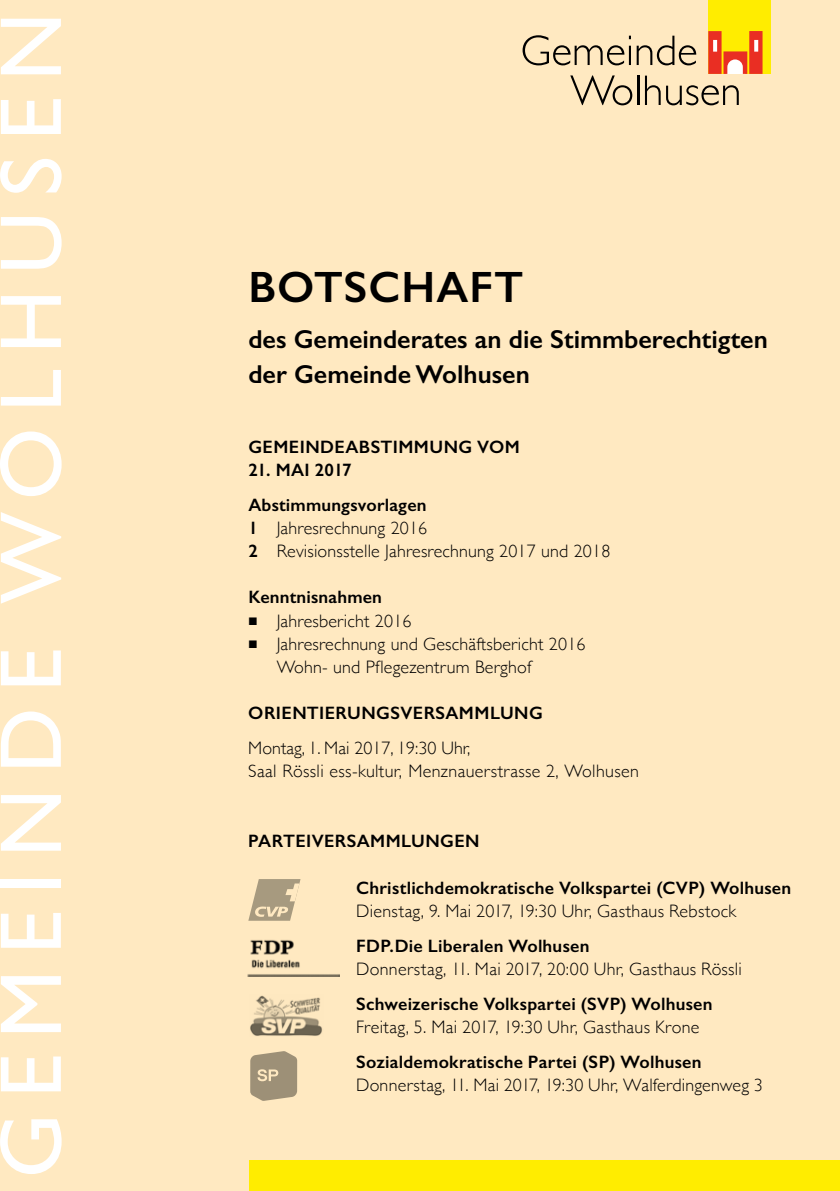
<style>
.page{position:relative;width:840px;height:1191px;background:#fff}
.page>*{position:absolute;margin:0;border:0;box-sizing:border-box;transform-origin:0 0}
.t1{font:88px "Gill Sans";letter-spacing:.175em;color:#fff}
.t2{font:600 44px "Gill Sans";letter-spacing:.025em;color:#000}
.t3{font:600 26px/34.8px "Gill Sans";color:#000}
.t4{font:300 18px/23.2px "Gill Sans";letter-spacing:.01em;color:#000}
.t5{font:600 18px/34.8px "Gill Sans";letter-spacing:.015em;color:#000}
.s1{font-weight:600}
.s2{font-family:"Work Sans";font-weight:500;font-size:15px}
</style>
<div class="page">
<div style="left:0;top:0;width:839px;height:1191px;background:#ffe9c1"></div>
<div style="left:249px;top:1160px;width:590px;height:31px;background:#ffed00"></div>
<div style="left:708px;top:0;width:62px;height:74px;background:#ffed00"></div>
<div style="left:748px;top:31px;width:14px;height:43px;background:#e92e23"></div>
<div style="left:708px;top:31px;width:13px;height:43px;background:#e92e23"></div>
<svg style="left:754px;top:40px;width:3px;height:12px"></svg>
<svg style="left:522px;top:35px;width:224px;height:70px"></svg>
<svg style="left:248px;top:879px;width:52px;height:41px"></svg>
<svg style="left:250px;top:1051px;width:47px;height:49px;background:#ac9d82"></svg>
<img style="left:247px;top:940px;width:92px;height:36px">
<img style="left:250px;top:995px;width:72px;height:41px">
<h1 class="t1" style="left:-21px;top:1178px;width:1167px;rotate:-90deg">GEMEINDE WOLHUSEN</h1>
<h2 class="t2" style="left:248px;top:260px;width:276px">BOTSCHAFT</h2>
<h3 class="t3" style="left:248px;top:322px;width:520px">des Gemeinderates an die Stimmberechtigten der Gemeinde Wolhusen</h3>
<p class="t5" style="left:248px;top:429px;width:273px">GEMEINDEABSTIMMUNG VOM</p>
<p class="t5" style="left:248px;top:452px;width:180px">21. MAI 2017<br>Abstimmungsvorlagen</p>
<p class="t4" style="left:248px;top:515px;width:363px"><span class="s1">1</span> Jahresrechnung 2016<br><span class="s1">2</span> Revisionsstelle Jahresrechnung 2017 und 2018</p>
<p class="t5" style="left:248px;top:580px;width:135px">Kenntnisnahmen</p>
<p class="t4" style="left:248px;top:608px;width:165px"><span class="s2">▪</span> Jahresbericht 2016</p>
<p class="t4" style="left:276px;top:631px;width:310px;text-indent:-28px"><span class="s2">▪</span> Jahresrechnung und Geschäftsbericht 2016<br>Wohn- und Pflegezentrum Berghof</p>
<p class="t5" style="left:248px;top:696px;width:296px">ORIENTIERUNGSVERSAMMLUNG</p>
<p class="t4" style="left:248px;top:736px;width:392px">Montag, 1. Mai 2017, 19:30 Uhr,<br>Saal Rössli ess-kultur, Menznauerstrasse 2, Wolhusen</p>
<p class="t5" style="left:248px;top:823px;width:233px">PARTEIVERSAMMLUNGEN</p>
<p class="t5" style="left:356px;top:870px;width:436px">Christlichdemokratische Volkspartei (CVP) Wolhusen</p>
<p class="t4" style="left:356px;top:898px;width:381px">Dienstag, 9. Mai 2017, 19:30 Uhr, Gasthaus Rebstock</p>
<p class="t5" style="left:356px;top:928px;width:235px">FDP.Die Liberalen Wolhusen</p>
<p class="t4" style="left:356px;top:956px;width:387px">Donnerstag, 11. Mai 2017, 20:00 Uhr, Gasthaus Rössli</p>
<p class="t5" style="left:356px;top:986px;width:358px">Schweizerische Volkspartei (SVP) Wolhusen</p>
<p class="t4" style="left:356px;top:1014px;width:345px">Freitag, 5. Mai 2017, 19:30 Uhr, Gasthaus Krone</p>
<p class="t5" style="left:356px;top:1044px;width:347px">Sozialdemokratische Partei (SP) Wolhusen</p>
<p class="t4" style="left:356px;top:1072px;width:408px">Donnerstag, 11. Mai 2017, 19:30 Uhr, Walferdingenweg 3</p>
</div>
